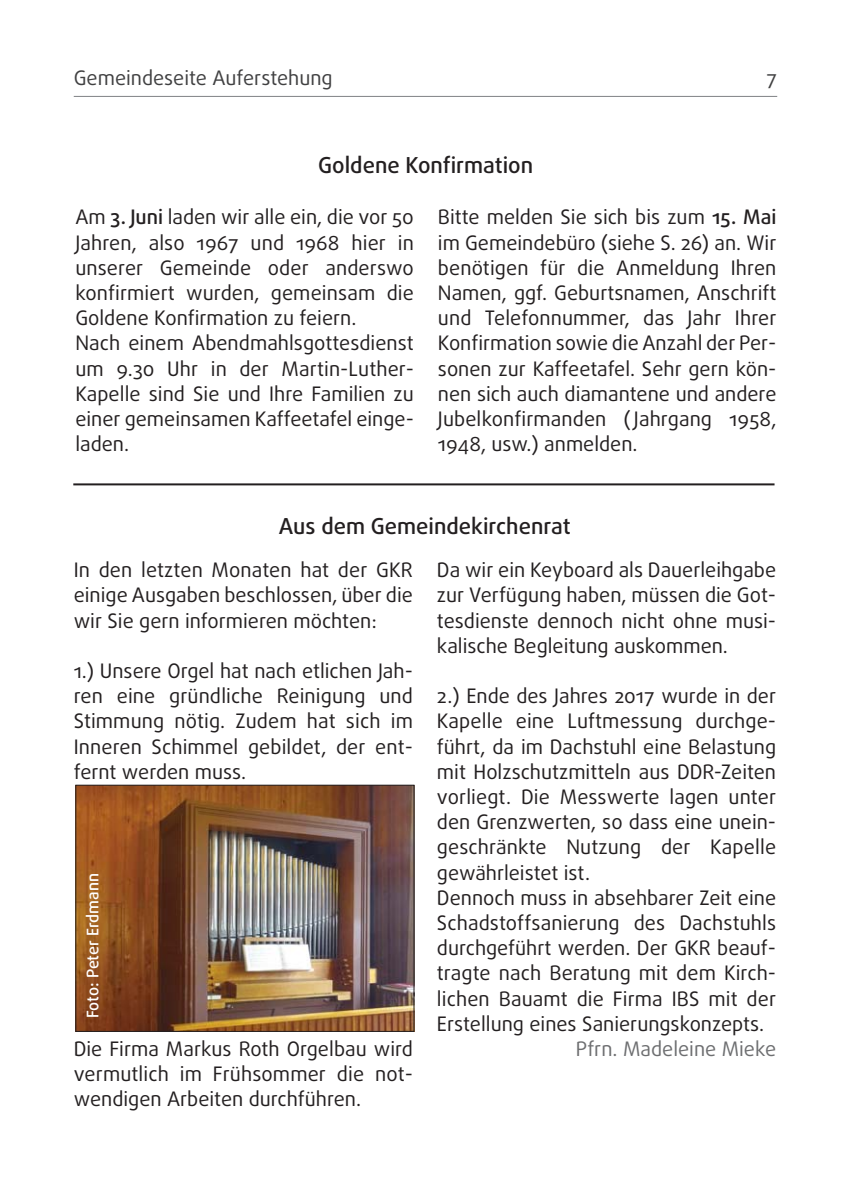
<style>
.page{position:relative;width:851px;height:1191px;background:#fff}
.page>*{position:absolute;margin:0;border:0;box-sizing:border-box;transform-origin:0 0}
.t1{font:500 22px "Daxline";color:#231f20}
.t2{font:20px/25.2px "Daxline";color:#231f20;text-align:justify}
.t3{font:20px "Daxline";color:#404041}
.t4{font:20px "Daxline";color:#6d6e70}
.t5{font:500 16px "Daxline";letter-spacing:-.005em;color:#fff}
.s1{font-weight:500}
</style>
<div class="page">
<hr style="left:74px;top:96px;width:703px;height:1px;background:#808285">
<hr style="left:73px;top:483px;width:701px;height:2px;background:#231f20">
<img style="left:77px;top:786px;width:335px;height:244px">
<div style="left:75px;top:784px;width:339px;height:248px;border:1px solid #231f20"></div>
<p class="t3" style="left:74px;top:71px;width:260px">Gemeindeseite Auferstehung</p>
<p class="t3" style="left:766px;top:71px;width:12px">7</p>
<p class="t1" style="left:318px;top:153px;width:216px">Goldene Konfirmation</p>
<p class="t2" style="left:75px;top:207px;width:340px;text-align:left">Am <span class="s1">3. Juni</span> laden wir alle ein, die vor 50<br>Jahren, also 1967 und 1968 hier in unserer Gemeinde oder anderswo konfirmiert wurden, gemeinsam die<br>Goldene Konfirmation zu feiern.<br>Nach einem Abendmahlsgottesdienst um 9.30 Uhr in der Martin-Luther-<br>Kapelle sind Sie und Ihre Familien zu einer gemeinsamen Kaffeetafel einge&shy;laden.</p>
<p class="t2" style="left:438px;top:207px;width:340px">Bitte melden Sie sich bis zum <span class="s1">15. Mai </span>im Gemeindebüro (siehe S. 26) an. Wir benötigen für die Anmeldung Ihren Namen, ggf. Geburtsnamen, Anschrift und Telefonnummer, das Jahr Ihrer Konfirmation sowie die Anzahl der Per&shy;sonen zur Kaffeetafel. Sehr gern kön&shy;nen sich auch diamantene und andere Jubelkonfirmanden ( Jahrgang 1958, 1948, usw.) anmelden.</p>
<p class="t1" style="left:279px;top:514px;width:293px">Aus dem Gemeindekirchenrat</p>
<p class="t2" style="left:74px;top:559px;width:340px">In den letzten Monaten hat der GKR einige Ausgaben beschlossen, über die wir Sie gern informieren möchten:</p>
<p class="t2" style="left:74px;top:660px;width:340px">1.) Unsere Orgel hat nach etlichen Jah&shy;ren eine gründliche Reinigung und Stimmung nötig. Zudem hat sich im Inneren Schimmel gebildet, der ent&shy;fernt werden muss.</p>
<p class="t2" style="left:437px;top:559px;width:340px">Da wir ein Keyboard als Dauerleihgabe zur Verfügung haben, müssen die Got&shy;tesdienste dennoch nicht ohne musi&shy;kalische Begleitung auskommen.</p>
<p class="t2" style="left:437px;top:685px;width:340px">2.) Ende des Jahres 2017 wurde in der</p>
<p class="t2" style="left:437px;top:711px;width:340px">Kapelle eine Luftmessung durchge-</p>
<p class="t2" style="left:437px;top:736px;width:340px">führt, da im Dachstuhl eine Belastung</p>
<p class="t2" style="left:437px;top:761px;width:340px">mit Holzschutzmitteln aus DDR-Zeiten</p>
<p class="t2" style="left:437px;top:786px;width:340px">vorliegt. Die Messwerte lagen unter</p>
<p class="t2" style="left:437px;top:811px;width:340px">den Grenzwerten, so dass eine unein-</p>
<p class="t2" style="left:437px;top:837px;width:340px">geschränkte Nutzung der Kapelle</p>
<p class="t2" style="left:437px;top:862px;width:155px">gewährleistet ist.</p>
<p class="t2" style="left:437px;top:887px;width:340px">Dennoch muss in absehbarer Zeit eine</p>
<p class="t2" style="left:437px;top:912px;width:340px">Schadstoffsanierung des Dachstuhls</p>
<p class="t2" style="left:437px;top:937px;width:340px">durchgeführt werden. Der GKR beauf-</p>
<p class="t2" style="left:437px;top:963px;width:340px">tragte nach Beratung mit dem Kirch -</p>
<p class="t2" style="left:437px;top:988px;width:340px">lichen Bauamt die Firma IBS mit der</p>
<p class="t2" style="left:437px;top:1013px;width:329px">Erstellung eines Sanierungskonzepts.</p>
<p class="t4" style="left:575px;top:1041px;width:202px">Pfrn. Madeleine Mieke</p>
<p class="t5" style="left:84px;top:1018px;width:147px;rotate:-90deg">Foto: Peter Erdmann</p>
<p class="t2" style="left:74px;top:1038px;width:340px">Die Firma Markus Roth Orgelbau wird vermutlich im Frühsommer die not&shy;wendigen Arbeiten durchführen.</p>
</div>
